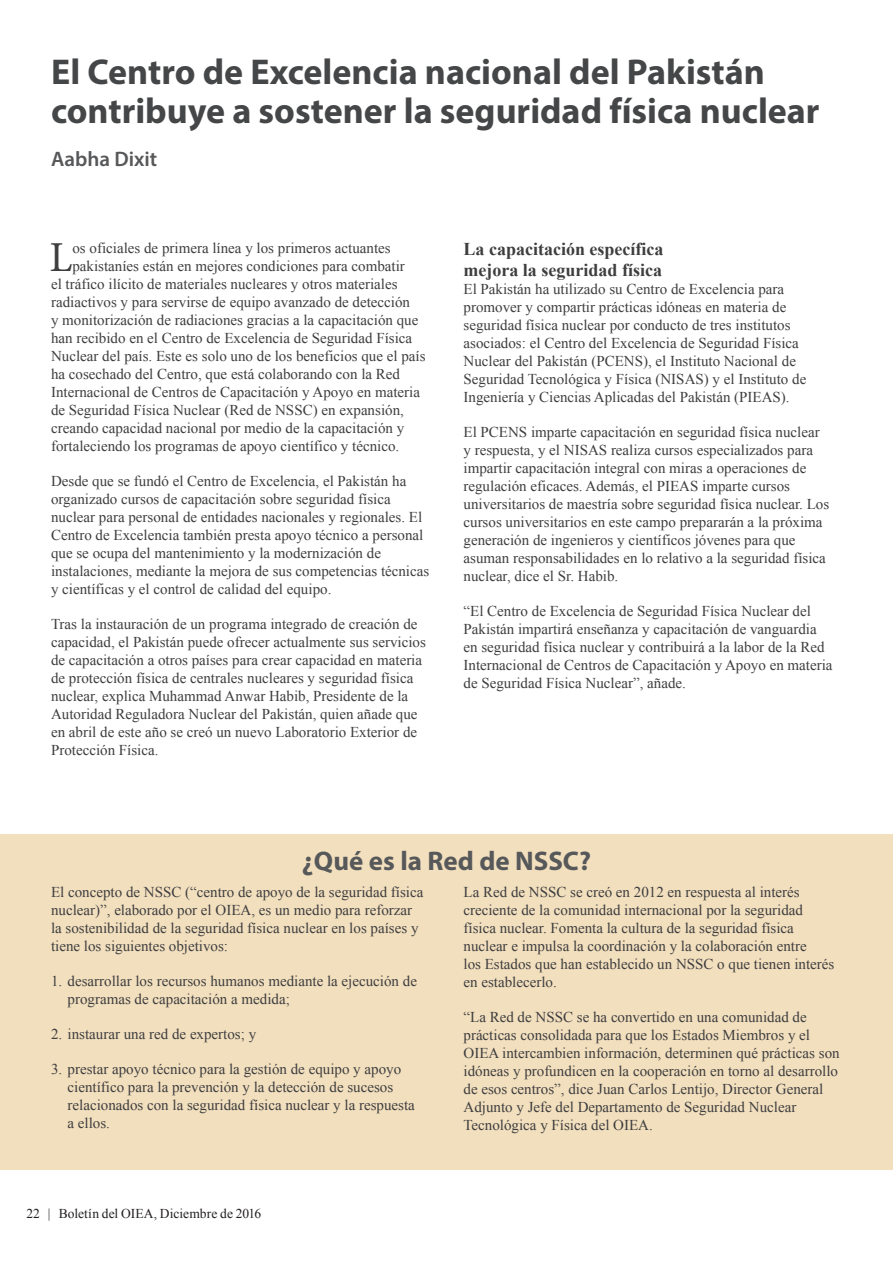
<style>
.page{position:relative;width:893px;height:1263px;background:#fff}
.page>*{position:absolute;margin:0;border:0;box-sizing:border-box;transform-origin:0 0}
.Frist_Para{font:42.75px "Minion Pro";color:#3e3e3f}
.Story_Title{font:700 36px/39px "Myriad Pro";color:#454647}
.Box_-_Title{font:700 27px "Myriad Pro";color:#57585a}
.Author-top{font:600 21px "Myriad Pro";color:#57585a}
.Paragraph_Heading_01{font:700 18px/21px "Times New Roman";color:#3e3e3f}
.Body_Text{font:15px/18px "Times New Roman";color:#3e3e3f}
.Frist_Para-2{font:15px "Times New Roman";color:#3e3e3f}
.Body_Text_-_no_space{font:15px/18px "Times New Roman";color:#3e3e3f}
.t1{font:13.5px "Times New Roman";letter-spacing:.005em;color:#231f20}
</style>
<div class="page">
<div style="left:0;top:834px;width:893px;height:335px;background:#f2dfbe"></div>
<p class="Story_Title" style="left:51px;top:52px;width:770px">El Centro de Excelencia nacional del Pakistán contribuye a sostener la seguridad física nuclear</p>
<p class="Author-top" style="left:51px;top:145px;width:108px">Aabha Dixit</p>
<p class="Frist_Para" style="left:49px;top:229px;width:24px">L</p>
<p class="Frist_Para-2" style="left:72px;top:238px;width:320px">os oficiales de primera línea y los primeros actuantes</p>
<p class="Frist_Para-2" style="left:72px;top:256px;width:334px">pakistaníes están en mejores condiciones para combatir</p>
<p class="Frist_Para-2" style="left:51px;top:274px;width:348px">el tráfico ilícito de materiales nucleares y otros materiales</p>
<p class="Frist_Para-2" style="left:51px;top:292px;width:361px">radiactivos y para servirse de equipo avanzado de detección</p>
<p class="Frist_Para-2" style="left:51px;top:310px;width:369px">y monitorización de radiaciones gracias a la capacitación que</p>
<p class="Frist_Para-2" style="left:51px;top:328px;width:363px">han recibido en el Centro de Excelencia de Seguridad Física</p>
<p class="Frist_Para-2" style="left:51px;top:346px;width:376px">Nuclear del país. Este es solo uno de los beneficios que el país</p>
<p class="Frist_Para-2" style="left:51px;top:364px;width:351px">ha cosechado del Centro, que está colaborando con la Red</p>
<p class="Frist_Para-2" style="left:51px;top:382px;width:371px">Internacional de Centros de Capacitación y Apoyo en materia</p>
<p class="Frist_Para-2" style="left:51px;top:400px;width:354px">de Seguridad Física Nuclear (Red de NSSC) en expansión,</p>
<p class="Frist_Para-2" style="left:51px;top:418px;width:355px">creando capacidad nacional por medio de la capacitación y</p>
<p class="Frist_Para-2" style="left:51px;top:436px;width:350px">fortaleciendo los programas de apoyo científico y técnico.</p>
<p class="Body_Text" style="left:51px;top:472px;width:380px">Desde que se fundó el Centro de Excelencia, el Pakistán ha organizado cursos de capacitación sobre seguridad física nuclear para personal de entidades nacionales y regionales. El Centro de Excelencia también presta apoyo técnico a personal que se ocupa del mantenimiento y la modernización de instalaciones, mediante la mejora de sus competencias técnicas y científicas y el control de calidad del equipo.</p>
<p class="Body_Text" style="left:51px;top:615px;width:376px">Tras la instauración de un programa integrado de creación de capacidad, el Pakistán puede ofrecer actualmente sus servicios de capacitación a otros países para crear capacidad en materia de protección física de centrales nucleares y seguridad física nuclear, explica Muhammad Anwar Habib, Presidente de la Autoridad Reguladora Nuclear del Pakistán, quien añade que en abril de este año se creó un nuevo Laboratorio Exterior de Protección Física.</p>
<p class="Paragraph_Heading_01" style="left:463px;top:238px;width:201px">La capacitación específica mejora la seguridad física</p>
<p class="Body_Text_-_no_space" style="left:463px;top:280px;width:344px">El Pakistán ha utilizado su Centro de Excelencia para promover y compartir prácticas idóneas en materia de seguridad física nuclear por conducto de tres institutos asociados: el Centro del Excelencia de Seguridad Física Nuclear del Pakistán (PCENS), el Instituto Nacional de Seguridad Tecnológica y Física (NISAS) y el Instituto de Ingeniería y Ciencias Aplicadas del Pakistán (PIEAS).</p>
<p class="Body_Text" style="left:463px;top:423px;width:367px">El PCENS imparte capacitación en seguridad física nuclear y respuesta, y el NISAS realiza cursos especializados para impartir capacitación integral con miras a operaciones de regulación eficaces. Además, el PIEAS imparte cursos universitarios de maestría sobre seguridad física nuclear. Los cursos universitarios en este campo prepararán a la próxima generación de ingenieros y científicos jóvenes para que asuman responsabilidades en lo relativo a la seguridad física nuclear, dice el Sr. Habib.</p>
<p class="Body_Text" style="left:463px;top:602px;width:371px">“El Centro de Excelencia de Seguridad Física Nuclear del Pakistán impartirá enseñanza y capacitación de vanguardia en seguridad física nuclear y contribuirá a la labor de la Red Internacional de Centros de Capacitación y Apoyo en materia de Seguridad Física Nuclear”, añade.</p>
<p class="Box_-_Title" style="left:302px;top:843px;width:291px">¿Qué es la Red de NSSC?</p>
<p class="Body_Text" style="left:51px;top:882px;width:374px">El concepto de NSSC (“centro de apoyo de la seguridad física nuclear)”, elaborado por el OIEA, es un medio para reforzar la sostenibilidad de la seguridad física nuclear en los países y tiene los siguientes objetivos:</p>
<p class="Body_Text" style="left:68px;top:971px;width:351px;text-indent:-16px">1. desarrollar los recursos humanos mediante la ejecución de programas de capacitación a medida;</p>
<p class="Body_Text" style="left:51px;top:1024px;width:207px">2. instaurar una red de expertos; y</p>
<p class="Body_Text" style="left:68px;top:1059px;width:349px;text-indent:-16px">3. prestar apoyo técnico para la gestión de equipo y apoyo científico para la prevención y la detección de sucesos relacionados con la seguridad física nuclear y la respuesta a ellos.</p>
<p class="t1" style="left:26px;top:1205px;width:236px">22 | Boletín del OIEA, Diciembre de 2016</p>
<p class="Body_Text" style="left:463px;top:882px;width:372px">La Red de NSSC se creó en 2012 en respuesta al interés creciente de la comunidad internacional por la seguridad física nuclear. Fomenta la cultura de la seguridad física nuclear e impulsa la coordinación y la colaboración entre<br>los Estados que han establecido un NSSC o que tienen interés en establecerlo.</p>
<p class="Body_Text" style="left:463px;top:1007px;width:378px">“La Red de NSSC se ha convertido en una comunidad de prácticas consolidada para que los Estados Miembros y el OIEA intercambien información, determinen qué prácticas son idóneas y profundicen en la cooperación en torno al desarrollo de esos centros”, dice Juan Carlos Lentijo, Director General Adjunto y Jefe del Departamento de Seguridad Nuclear Tecnológica y Física del OIEA.</p>
</div>
